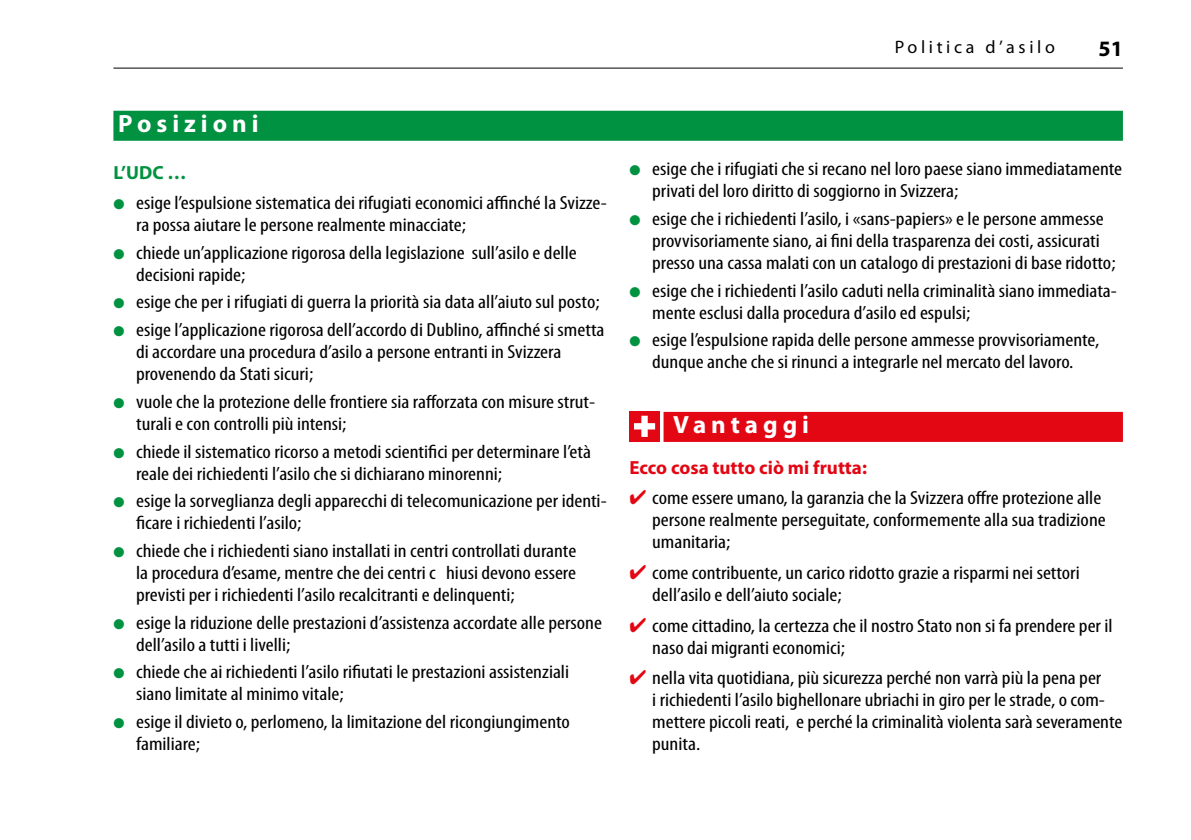
<style>
.page{position:relative;width:1191px;height:840px;background:#fff}
.page>*{position:absolute;margin:0;border:0;box-sizing:border-box;transform-origin:0 0}
.t1{font:700 25px "Myriad Pro";letter-spacing:.2em;color:#fff}
.t2{font:700 22px "Myriad Pro";color:#000}
.t3{font:condensed 19px/22px "Myriad Pro";color:#000;scale:1.15 1}
.t4{font:700 19px "Myriad Pro";color:#e30613}
.t5{font:700 19px "Myriad Pro";color:#009240}
.t6{font:18px "Myriad Pro";letter-spacing:.2em;color:#000}
.s1{color:#009240}
.s2{color:#e30613}
</style>
<div class="page">
<hr style="left:113px;top:68px;width:1010px;height:1px;background:#000">
<div style="left:113px;top:111px;width:1010px;height:30px;background:#009240"></div>
<div style="left:663px;top:411px;width:460px;height:30px;background:#e30613"></div>
<div style="left:629px;top:411px;width:30px;height:30px;background:#e30613"></div>
<svg style="left:634px;top:415px;width:21px;height:21px"></svg>
<p class="t1" style="left:118px;top:107px;width:142px">Posizioni</p>
<p class="t5" style="left:113px;top:160px;width:75px">L’UDC …</p>
<p class="t3" style="left:136px;top:191px;width:411px;text-indent:-23px"><span class="s1">●</span> esige l’espulsione sistematica dei rifugiati economici affinché la Svizze&shy;ra possa aiutare le persone realmente minacciate;</p>
<p class="t3" style="left:136px;top:241px;width:385px;text-indent:-23px"><span class="s1">●</span> chiede un’applicazione rigorosa della legislazione sull’asilo e delle decisioni rapide;</p>
<p class="t3" style="left:113px;top:290px;width:424px"><span class="s1">●</span> esige che per i rifugiati di guerra la priorità sia data all’aiuto sul posto;</p>
<p class="t3" style="left:136px;top:318px;width:409px;text-indent:-23px"><span class="s1">●</span> esige l’applicazione rigorosa dell’accordo di Dublino, affinché si smetta di accordare una procedura d’asilo a persone entranti in Svizzera provenendo da Stati sicuri;</p>
<p class="t3" style="left:136px;top:390px;width:401px;text-indent:-23px"><span class="s1">●</span> vuole che la protezione delle frontiere sia rafforzata con misure strut&shy;turali e con controlli più intensi;</p>
<p class="t3" style="left:136px;top:439px;width:397px;text-indent:-23px"><span class="s1">●</span> chiede il sistematico ricorso a metodi scientifici per determinare l’età reale dei richiedenti l’asilo che si dichiarano minorenni;</p>
<p class="t3" style="left:136px;top:489px;width:411px;text-indent:-23px"><span class="s1">●</span> esige la sorveglianza degli apparecchi di telecomunicazione per identi&shy;ficare i richiedenti l’asilo;</p>
<p class="t3" style="left:136px;top:539px;width:384px;text-align:justify;text-indent:-23px"><span class="s1">●</span> chiede che i richiedenti siano installati in centri controllati durante la procedura d’esame, mentre che dei centri c hiusi devono essere previsti per i richiedenti l’asilo recalcitranti e delinquenti;</p>
<p class="t3" style="left:136px;top:611px;width:406px;text-indent:-23px"><span class="s1">●</span> esige la riduzione delle prestazioni d’assistenza accordate alle persone dell’asilo a tutti i livelli;</p>
<p class="t3" style="left:136px;top:660px;width:378px;text-indent:-23px"><span class="s1">●</span> chiede che ai richiedenti l’asilo rifiutati le prestazioni assistenziali siano limitate al minimo vitale;</p>
<p class="t3" style="left:136px;top:710px;width:379px;text-indent:-23px"><span class="s1">●</span> esige il divieto o, perlomeno, la limitazione del ricongiungimento familiare;</p>
<p class="t6" style="left:894px;top:36px;width:162px">Politica d’asilo</p>
<p class="t2" style="left:1098px;top:34px;width:26px">51</p>
<p class="t3" style="left:652px;top:158px;width:410px;text-indent:-23px"><span class="s1">●</span> esige che i rifugiati che si recano nel loro paese siano immediatamente privati del loro diritto di soggiorno in Svizzera;</p>
<p class="t3" style="left:652px;top:207px;width:404px;text-indent:-23px"><span class="s1">●</span> esige che i richiedenti l’asilo, i «sans-papiers» e le persone ammesse provvisoriamente siano, ai fini della trasparenza dei costi, assicurati presso una cassa malati con un catalogo di prestazioni di base ridotto;</p>
<p class="t3" style="left:652px;top:279px;width:406px;text-indent:-23px"><span class="s1">●</span> esige che i richiedenti l’asilo caduti nella criminalità siano immediata&shy;mente esclusi dalla procedura d’asilo ed espulsi;</p>
<p class="t3" style="left:629px;top:329px;width:410px;text-align:center"><span class="s1">●</span> esige l’espulsione rapida delle persone ammesse provvisoriamente, dunque anche che si rinunci a integrarle nel mercato del lavoro.</p>
<p class="t1" style="left:673px;top:408px;width:137px">Vantaggi</p>
<p class="t4" style="left:629px;top:455px;width:239px">Ecco cosa tutto ciò mi frutta:</p>
<p class="t3" style="left:652px;top:486px;width:396px;text-indent:-23px"><span class="s2">✔</span> come essere umano, la garanzia che la Svizzera offre protezione alle persone realmente perseguitate, conformemente alla sua tradizione umanitaria;</p>
<p class="t3" style="left:652px;top:561px;width:373px;text-indent:-23px"><span class="s2">✔</span> come contribuente, un carico ridotto grazie a risparmi nei settori dell’asilo e dell’aiuto sociale;</p>
<p class="t3" style="left:652px;top:613px;width:402px;text-indent:-23px"><span class="s2">✔</span> come cittadino, la certezza che il nostro Stato non si fa prendere per il naso dai migranti economici;</p>
<p class="t3" style="left:652px;top:666px;width:410px;text-indent:-23px"><span class="s2">✔</span> nella vita quotidiana, più sicurezza perché non varrà più la pena per<br>i richiedenti l’asilo bighellonare ubriachi in giro per le strade, o com&shy;mettere piccoli reati, e perché la criminalità violenta sarà severamente punita.</p>
</div>
